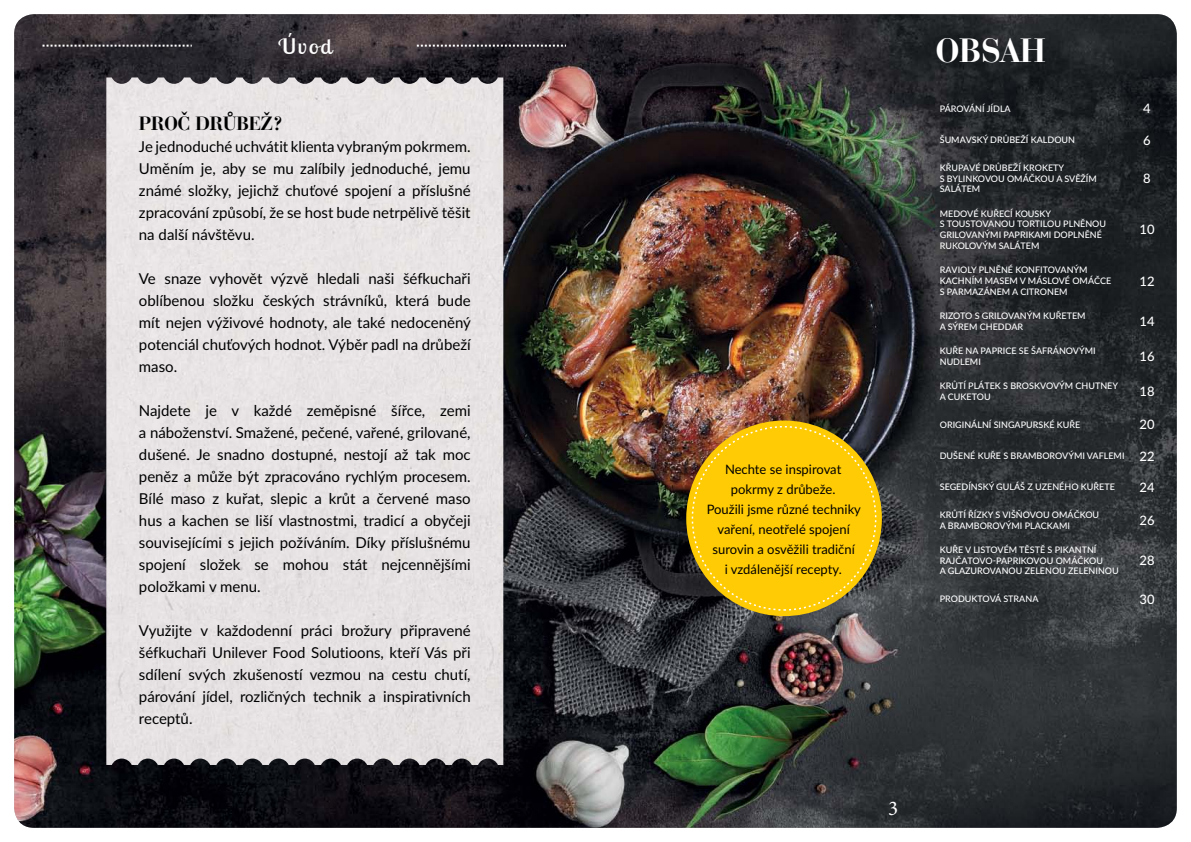
<style>
.page{position:relative;width:1191px;height:842px;background:#fff}
.page>*{position:absolute;margin:0;border:0;box-sizing:border-box;transform-origin:0 0}
.t1{font:700 35px "Bauer Bodni EU";color:#fff}
.t2{font:21px "Lobster Two";color:#fff;scale:1.1 1}
.t3{font:21px "Minion Pro";color:#fff}
.t4{font:700 20px "Bauer Bodni EU";color:#000}
.t5{font:15px/22px "Lato";color:#000;text-align:justify}
.t6{font:13px/20px "Lato";color:#000;text-align:center}
.t7{font:500 13px "Lato";color:#fff}
.t8{font:500 9px/10.8px "Lato";color:#fff}
.s1{font-size:13px}
</style>
<div class="page">
<img style="left:14px;top:14px;width:1162px;height:814px">
<div style="left:106px;top:77px;width:397px;height:688px;background:#e7e3e4"></div>
<div style="left:686px;top:420px;width:196px;height:196px;background:#ffcb05;border-radius:50%"></div>
<svg style="left:43px;top:45px;width:149px;height:2px"></svg>
<svg style="left:417px;top:45px;width:149px;height:2px"></svg>
<h2 class="t2" style="left:278px;top:33px;width:50px">Úvod</h2>
<h3 class="t4" style="left:139px;top:111px;width:146px">PROČ DRŮBEŽ?</h3>
<p class="t5" style="left:139px;top:135px;width:333px">Je jednoduché uchvátit klienta vybraným pokrmem.<br>Uměním je, aby se mu zalíbily jednoduché, jemu známé složky, jejichž chuťové spojení a příslušné zpracování způsobí, že se host bude netrpělivě těšit na další návštěvu.</p>
<p class="t5" style="left:139px;top:267px;width:334px">Ve snaze vyhovět výzvě hledali naši šéfkuchaři oblíbenou složku českých strávníků, která bude mít nejen výživové hodnoty, ale také nedoceněný potenciál chuťových hodnot. Výběr padl na drůbeží maso.</p>
<p class="t5" style="left:139px;top:399px;width:333px">Najdete je v každé zeměpisné šířce, zemi a náboženství. Smažené, pečené, vařené, grilované, dušené. Je snadno dostupné, nestojí až tak moc peněz a může být zpracováno rychlým procesem.<br>Bílé maso z kuřat, slepic a krůt a červené maso hus a kachen se liší vlastnostmi, tradicí a obyčeji souvisejícími s jejich požíváním. Díky příslušnému spojení složek se mohou stát nejcennějšími položkami v menu.</p>
<p class="t5" style="left:139px;top:619px;width:333px">Využijte v každodenní práci brožury připravené šéfkuchaři Unilever Food Solutioons, kteří Vás při sdílení svých zkušeností vezmou na cestu chutí, párování jídel, rozličných technik a inspirativních receptů.</p>
<p class="t6" style="left:707px;top:458px;width:156px">Nechte se inspirovat pokrmy z drůbeže.<br>Použili jsme různé techniky vaření, neotřelé spojení surovin a osvěžili tradiční<br>i vzdálenější recepty.</p>
<h1 class="t1" style="left:935px;top:28px;width:111px">OBSAH</h1>
<p class="t8" style="left:939px;top:103px;width:72px">PÁROVÁNÍ JÍDLA</p>
<p class="t7" style="left:1143px;top:99px;width:9px">4</p>
<p class="t8" style="left:939px;top:134px;width:137px">ŠUMAVSKÝ DRŮBEŽÍ KALDOUN</p>
<p class="t7" style="left:1143px;top:131px;width:9px">6</p>
<p class="t8" style="left:939px;top:162px;width:159px">KŘUPAVÉ DRŮBEŽÍ KROKETY<br>S BYLINKOVOU OMÁČKOU A SVĚŽÍM<br>SALÁTEM</p>
<p class="t7" style="left:1143px;top:169px;width:9px">8</p>
<p class="t8" style="left:939px;top:208px;width:113px">M EDOVÉ KUŘECÍ KOUSKY<br>S TOUSTOVANOU</p>
<p class="t8" style="left:939px;top:218px;width:168px;text-indent:77px">TORTILOU PLNĚNOU<br>GRILOVANÝMI PAPRIKAMI DOPLNĚNÉ<br>RUKOLOVÝM SALÁTEM</p>
<p class="t7" style="left:1139px;top:220px;width:17px">10</p>
<p class="t8" style="left:939px;top:264px;width:7px">RAVIOLY</p>
<p class="t8" style="left:939px;top:264px;width:173px;text-indent:39px">PLNĚNÉ KONFITOVANÝM<br>KACHNÍM MASEM V MÁSLOVÉ OMÁČCE<br>S PARMA</p>
<p class="t7" style="left:1139px;top:272px;width:17px">12</p>
<p class="t8" style="left:978px;top:286px;width:13px">ZÁNEM</p>
<p class="t8" style="left:1012px;top:286px;width:57px">A CITRONEM</p>
<p class="t8" style="left:939px;top:310px;width:147px">RIZOTO S GRILOVANÝM KUŘETEM<br>A SÝREM CHEDDAR</p>
<p class="t7" style="left:1139px;top:312px;width:17px">14</p>
<p class="t8" style="left:939px;top:345px;width:157px">KUŘE NA PAPRICE SE ŠAFRÁNOVÝMI<br>NUDLEMI</p>
<p class="t7" style="left:1139px;top:347px;width:17px">16</p>
<p class="t8" style="left:939px;top:380px;width:180px">KRŮTÍ PLÁTEK S BROSKVOVÝM CHUTNEY<br>A CUKETOU</p>
<p class="t7" style="left:1139px;top:382px;width:17px">18</p>
<p class="t8" style="left:939px;top:419px;width:142px">ORIGINÁLNÍ SINGAPURSKÉ KUŘE</p>
<p class="t7" style="left:1139px;top:415px;width:17px">20</p>
<p class="t8" style="left:939px;top:450px;width:216px">DUŠENÉ KUŘE S BRAMBOROVÝMI VAFLEMI <span class="s1">22</span></p>
<p class="t8" style="left:939px;top:481px;width:177px">SEGEDÍNSKÝ GULÁŠ Z UZENÉHO KUŘETE</p>
<p class="t7" style="left:1139px;top:478px;width:17px">24</p>
<p class="t8" style="left:939px;top:509px;width:161px">KRŮTÍ ŘÍZKY S VIŠŇOVOU OMÁČKOU<br>A BRAMBOROVÝMI PLACKAMI</p>
<p class="t7" style="left:1139px;top:511px;width:17px">26</p>
<p class="t8" style="left:939px;top:544px;width:86px">KUŘE V LISTOVÉM TĚSTĚ</p>
<p class="t8" style="left:939px;top:544px;width:180px;text-indent:108px">S PIKANTNÍ<br>RAJČATOVO-PAPRIKOVOU OMÁČKOU<br>A GLAZUROVANOU ZELENOU ZELENINOU</p>
<p class="t7" style="left:1139px;top:551px;width:17px">28</p>
<p class="t8" style="left:939px;top:593px;width:100px">PRODUKTOVÁ STRANA</p>
<p class="t7" style="left:1139px;top:590px;width:17px">30</p>
<h2 class="t3" style="left:888px;top:794px;width:12px">3</h2>
</div>
